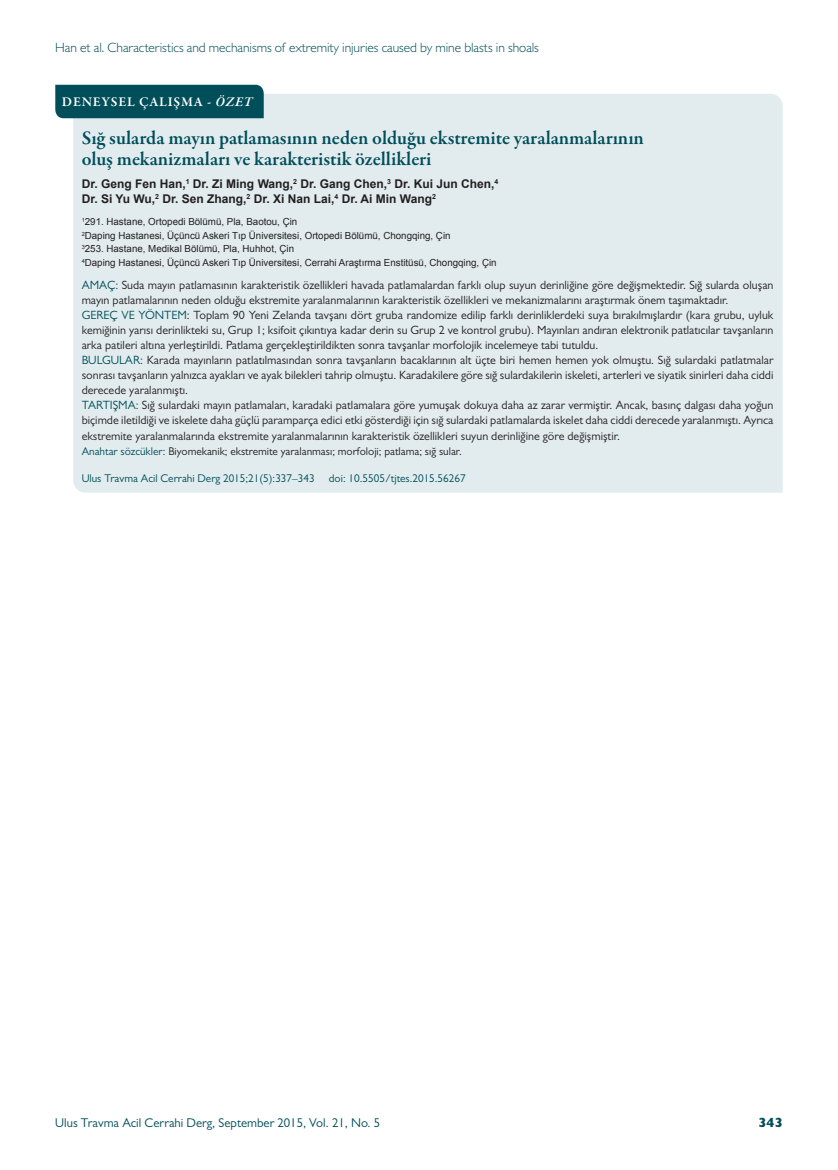
<style>
.page{position:relative;width:838px;height:1170px;background:#fff}
.page>*{position:absolute;margin:0;border:0;box-sizing:border-box;transform-origin:0 0}
.t1{font:600 19.5px/21px "Garamond Premr Pro";color:#004e59}
.t2{font:300 13.5px "Gill Sans MT Pro";letter-spacing:-.005em;color:#004e59}
.t3{font:600 13.5px "Garamond Premr Pro";letter-spacing:.055em;color:#fff}
.t4{font:800 13.5px "Gill Sans MT Pro";color:#004e59}
.t5{font:12.75px "Gill Sans MT Pro";color:#004e59}
.t6{font:12px/15px "Gill Sans MT Pro";color:#231f20}
.t7{font:700 12px/15px "Arial";color:#231f20}
.t8{font:11.25px "Gill Sans MT Pro";color:#231f20}
.t9{font:11.25px "Gill Sans MT Pro";color:#004e59}
.t10{font:9.75px/13.5px "Arial";color:#231f20}
.s1{font-style:italic}
.s2{color:#004e59}
</style>
<div class="page">
<div style="left:73px;top:94px;width:709px;height:398px;background:#e2ecef"></div>
<div style="left:55px;top:85px;width:209px;height:33px;background:#004e59"></div>
<p class="t2" style="left:55px;top:39px;width:485px">Han et al. Characteristics and mechanisms of extremity injuries caused by mine blasts in shoals</p>
<p class="t3" style="left:62px;top:94px;width:192px">DENEYSEL ÇALIŞMA - <span class="s1">ÖZET</span></p>
<h1 class="t1" style="left:82px;top:127px;width:563px">Sığ sularda mayın patlamasının neden olduğu ekstremite yaralanmalarının oluş mekanizmaları ve karakteristik özellikleri</h1>
<p class="t7" style="left:82px;top:177px;width:418px">Dr. Geng Fen Han,<sup>1</sup> Dr. Zi Ming Wang,<sup>2</sup> Dr. Gang Chen,<sup>3</sup> Dr. Kui Jun Chen,<sup>4<br></sup>Dr. Si Yu Wu,<sup>2</sup> Dr. Sen Zhang,<sup>2</sup> Dr. Xi Nan Lai,<sup>4</sup> Dr. Ai Min Wang<sup>2</sup></p>
<p class="t10" style="left:82px;top:215px;width:416px"><sup>1</sup>291. Hastane, Ortopedi Bölümü, Pla, Baotou, Çin<br><sup>2</sup>Daping Hastanesi, Üçüncü Askeri Tıp Üniversitesi, Ortopedi Bölümü, Chongqing, Çin<br><sup>3</sup>253. Hastane, Medikal Bölümü, Pla, Huhhot, Çin<br><sup>4</sup>Daping Hastanesi, Üçüncü Askeri Tıp Üniversitesi, Cerrahi Araştırma Enstitüsü, Chongqing, Çin</p>
<p class="t6" style="left:82px;top:278px;width:693px"><span class="s2">AMAÇ:</span> Suda mayın patlamasının karakteristik özellikleri havada patlamalardan farklı olup suyun derinliğine göre değişmektedir. Sığ sularda oluşan mayın patlamalarının neden olduğu ekstremite yaralanmalarının karakteristik özellikleri ve mekanizmalarını araştırmak önem taşımaktadır.<br><span class="s2">GEREÇ VE YÖNTEM</span>: Toplam 90 Yeni Zelanda tavşanı dört gruba randomize edilip farklı derinliklerdeki suya bırakılmışlardır (kara grubu, uyluk kemiğinin yarısı derinlikteki su, Grup 1; ksifoit çıkıntıya kadar derin su Grup 2 ve kontrol grubu). Mayınları andıran elektronik patlatıcılar tavşanların arka patileri altına yerleştirildi. Patlama gerçekleştirildikten sonra tavşanlar morfolojik incelemeye tabi tutuldu.<br><span class="s2">BULGULAR:</span> Karada mayınların patlatılmasından sonra tavşanların bacaklarının alt üçte biri hemen hemen yok olmuştu. Sığ sulardaki patlatmalar sonrası tavşanların yalnızca ayakları ve ayak bilekleri tahrip olmuştu. Karadakilere göre sığ sulardakilerin iskeleti, arterleri ve siyatik sinirleri daha ciddi derecede yaralanmıştı.<br><span class="s2">TARTIŞMA:</span> Sığ sulardaki mayın patlamaları, karadaki patlamalara göre yumuşak dokuya daha az zarar vermiştir. Ancak, basınç dalgası daha yoğun biçimde iletildiği ve iskelete daha güçlü paramparça edici etki gösterdiği için sığ sulardaki patlamalarda iskelet daha ciddi derecede yaralanmıştı. Ayrıca ekstremite yaralanmalarında ekstremite yaralanmalarının karakteristik özellikleri suyun derinliğine göre değişmiştir.</p>
<p class="t8" style="left:82px;top:444px;width:381px"><span class="s2">Anahtar sözcükler:</span> Biyomekanik; ekstremite yaralanması; morfoloji; patlama; sığ sular.</p>
<p class="t9" style="left:82px;top:471px;width:234px">Ulus Travma Acil Cerrahi Derg 2015;21(5):337–343</p>
<p class="t9" style="left:329px;top:471px;width:138px">doi: 10.5505/tjtes.2015.56267</p>
<p class="t5" style="left:55px;top:1115px;width:326px">Ulus Travma Acil Cerrahi Derg, September 2015, Vol. 21, No. 5</p>
<p class="t4" style="left:758px;top:1114px;width:26px">343</p>
</div>
